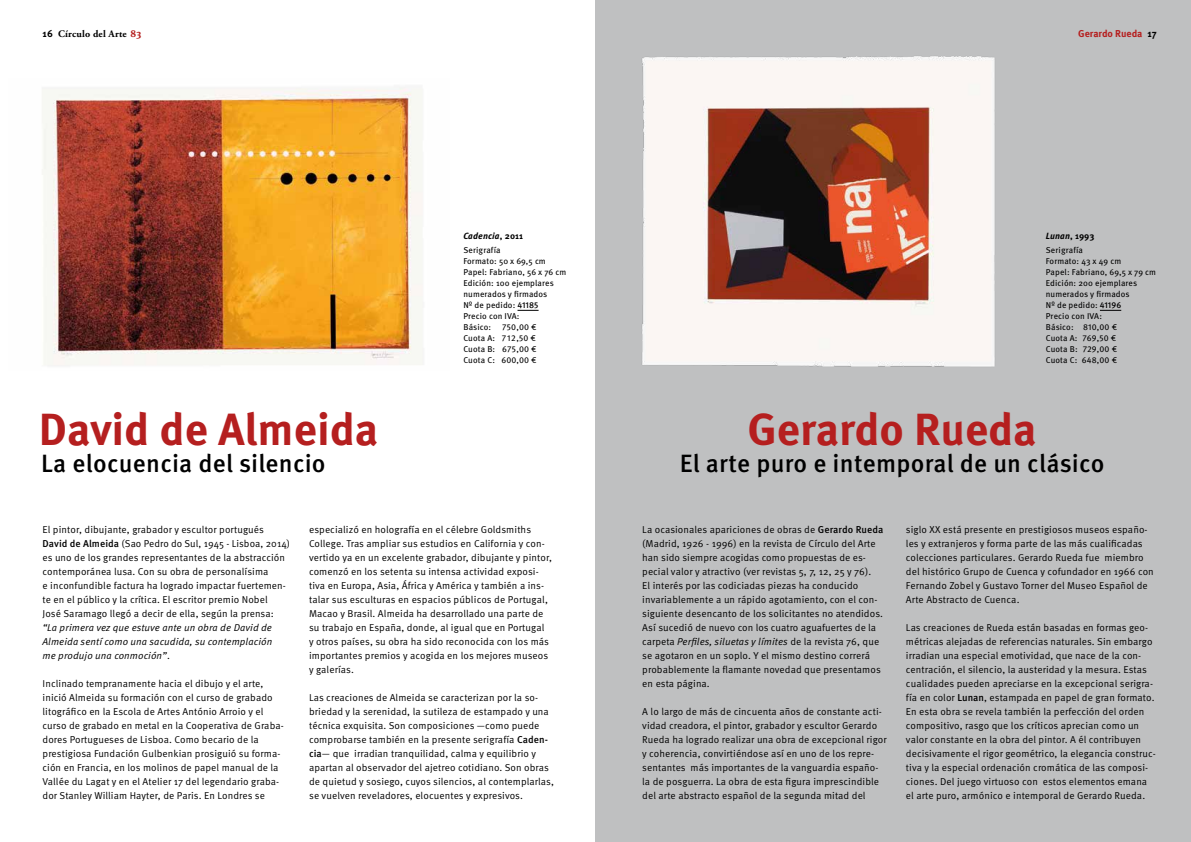
<style>
.page{position:relative;width:1191px;height:842px;background:#fff}
.page>*{position:absolute;margin:0;border:0;box-sizing:border-box;transform-origin:0 0}
.t1{font:700 45px "Meta Pro";color:#b51f1f}
.t2{font:500 25px "Meta Pro";letter-spacing:.01em;color:#000}
.t3{font:10px/14px "Meta Pro";letter-spacing:.01em;color:#000}
.t4{font:italic 10px/14px "Meta Pro";letter-spacing:.01em;color:#000;text-align:justify}
.t5{font:700 10px "Adobe Garamond Pro";letter-spacing:.02em;color:#000}
.t6{font:700 10px "Meta Pro";color:#b51f1f}
.t7{font:italic 700 9px "Meta Pro";letter-spacing:.015em;color:#000}
.t8{font:8.5px/11px "Meta Pro";letter-spacing:.015em;color:#000}
.s1{font-family:"Meta Pro"}
.s2{font-family:"Meta Serif Sc";color:#b51f1f}
.s3{color:#000}
.s4{font-style:normal}
.s5{font-weight:500}
.s6{font-style:italic}
</style>
<div class="page">
<div style="left:595px;top:0;width:596px;height:842px;background:#bfc0c1"></div>
<img style="left:642px;top:56px;width:353px;height:311px">
<svg style="left:1100px;top:310px;width:21px;height:1px"></svg>
<img style="left:42px;top:87px;width:381px;height:279px">
<svg style="left:517px;top:310px;width:21px;height:1px"></svg>
<p class="t5" style="left:43px;top:28px;width:100px"><span class="s1">16</span> Círculo del Arte <span class="s2">83</span></p>
<p class="t6" style="left:1078px;top:27px;width:80px">Gerardo Rueda <span class="s3">17</span></p>
<p class="t7" style="left:463px;top:231px;width:61px">Cadencia<span class="s4">, 2011</span></p>
<p class="t8" style="left:463px;top:245px;width:105px">Serigrafía<br>Formato: 50 x 69,5 cm<br>Papel: Fabriano, 56 x 76 cm<br>Edición: 100 ejemplares numerados y firmados<br>Nº de pedido: <span class="s5">41185<br></span>Precio con IVA:<br>Básico:</p>
<p class="t8" style="left:463px;top:322px;width:75px;text-align:justify;text-indent:39px">750,00 € Cuota A: 712,50 € Cuota B: 675,00 € Cuota C: 600,00 €</p>
<p class="t7" style="left:1045px;top:231px;width:50px">Lunan<span class="s4">, 1993</span></p>
<p class="t8" style="left:1045px;top:245px;width:112px">Serigrafía<br>Formato: 43 x 49 cm<br>Papel: Fabriano, 69,5 x 79 cm<br>Edición: 200 ejemplares numerados y firmados<br>Nº de pedido: <span class="s5">41196<br></span>Precio con IVA:<br>Básico: 810,00 €<br>Cuota A: 769,50 €<br>Cuota B: 729,00 €<br>Cuota C: 648,00 €</p>
<h1 class="t1" style="left:39px;top:401px;width:341px">David de Almeida</h1>
<h2 class="t2" style="left:41px;top:448px;width:286px">La elocuencia del silencio</h2>
<h1 class="t1" style="left:747px;top:401px;width:291px">Gerardo Rueda</h1>
<h2 class="t2" style="left:680px;top:448px;width:426px">El arte puro e intemporal de un clásico</h2>
<p class="t3" style="left:43px;top:523px;width:249px">El pintor, dibujante, grabador y escultor portugués <span class="s5">David de Almeida</span> (Sao Pedro do Sul, 1945 - Lisboa, 2014) es uno de los grandes representantes de la abstracción contemporánea lusa. Con su obra de personalísima<br>e inconfundible factura ha logrado impactar fuertemen&shy;te en el público y la crítica. El escritor premio Nobel<br>José Saramago llegó a decir de ella, según la prensa:</p>
<p class="t4" style="left:43px;top:621px;width:231px">“La primera vez que estuve ante un obra de David de Almeida sentí como una sacudida, su contemplación me produjo una conmoción”<span class="s4">.</span></p>
<p class="t3" style="left:43px;top:677px;width:243px">Inclinado tempranamente hacia el dibujo y el arte, inició Almeida su formación con el curso de grabado litográfico en la Escola de Artes António Arroio y el curso de grabado en metal en la Cooperativa de Graba&shy;dores Portugueses de Lisboa. Como becario de la prestigiosa Fundación Gulbenkian prosiguió su forma&shy;ción en Francia, en los molinos de papel manual de la Vallée du Lagat y en el Atelier 17 del legendario graba&shy;dor Stanley William Hayter, de Paris. En Londres se</p>
<p class="t3" style="left:309px;top:523px;width:244px">especializó en holografía en el célebre Goldsmiths College. Tras ampliar sus estudios en California y con&shy;vertido ya en un excelente grabador, dibujante y pintor, comenzó en los setenta su intensa actividad exposi&shy;tiva en Europa, Asia, África y América y también a ins&shy;talar sus esculturas en espacios públicos de Portugal, Macao y Brasil. Almeida ha desarrollado una parte de su trabajo en España, donde, al igual que en Portugal<br>y otros países, su obra ha sido reconocida con los más importantes premios y acogida en los mejores museos y galerías.</p>
<p class="t3" style="left:309px;top:691px;width:246px">Las creaciones de Almeida se caracterizan por la so&shy;briedad y la serenidad, la sutileza de estampado y una técnica exquisita. Son composiciones —como puede comprobarse también en la presente serigrafía <span class="s5">Caden&shy;cia</span>— que irradian tranquilidad, calma y equilibrio y apartan al observador del ajetreo cotidiano. Son obras de quietud y sosiego, cuyos silencios, al contemplarlas, se vuelven reveladores, elocuentes y expresivos.</p>
<p class="t3" style="left:642px;top:523px;width:243px">La ocasionales apariciones de obras de <span class="s5">Gerardo Rueda </span>(Madrid, 1926 - 1996) en la revista de Círculo del Arte han sido siempre acogidas como propuestas de es&shy;pecial valor y atractivo (ver revistas 5, 7, 12, 25 y 76).<br>El interés por las codiciadas piezas ha conducido invariablemente a un rápido agotamiento, con el con&shy;siguiente desencanto de los solicitantes no atendidos.<br>Así sucedió de nuevo con los cuatro aguafuertes de la carpeta <span class="s6">Perfiles, siluetas y límites</span> de la revista 76, que se agotaron en un soplo. Y el mismo destino correrá probablemente la flamante novedad que presentamos en esta página.</p>
<p class="t3" style="left:642px;top:705px;width:246px">A lo largo de más de cincuenta años de constante acti&shy;vidad creadora, el pintor, grabador y escultor Gerardo Rueda ha logrado realizar una obra de excepcional rigor y coherencia, convirtiéndose así en uno de los repre&shy;sentantes más importantes de la vanguardia españo&shy;la de posguerra. La obra de esta figura imprescindible del arte abstracto español de la segunda mitad del</p>
<p class="t3" style="left:906px;top:523px;width:249px">siglo XX está presente en prestigiosos museos españo&shy;les y extranjeros y forma parte de las más cualificadas colecciones particulares. Gerardo Rueda fue miembro del histórico Grupo de Cuenca y cofundador en 1966 con Fernando Zobel y Gustavo Torner del Museo Español de Arte Abstracto de Cuenca.</p>
<p class="t3" style="left:906px;top:621px;width:251px">Las creaciones de Rueda están basadas en formas geo&shy;métricas alejadas de referencias naturales. Sin embargo irradian una especial emotividad, que nace de la con&shy;centración, el silencio, la austeridad y la mesura. Estas cualidades pueden apreciarse en la excepcional serigra&shy;fía en color <span class="s5">Lunan</span>, estampada en papel de gran formato.<br>En esta obra se revela también la perfección del orden compositivo, rasgo que los críticos aprecian como un valor constante en la obra del pintor. A él contribuyen decisivamente el rigor geométrico, la elegancia construc&shy;tiva y la especial ordenación cromática de las composi&shy;ciones. Del juego virtuoso con estos elementos emana el arte puro, armónico e intemporal de Gerardo Rueda.</p>
</div>
